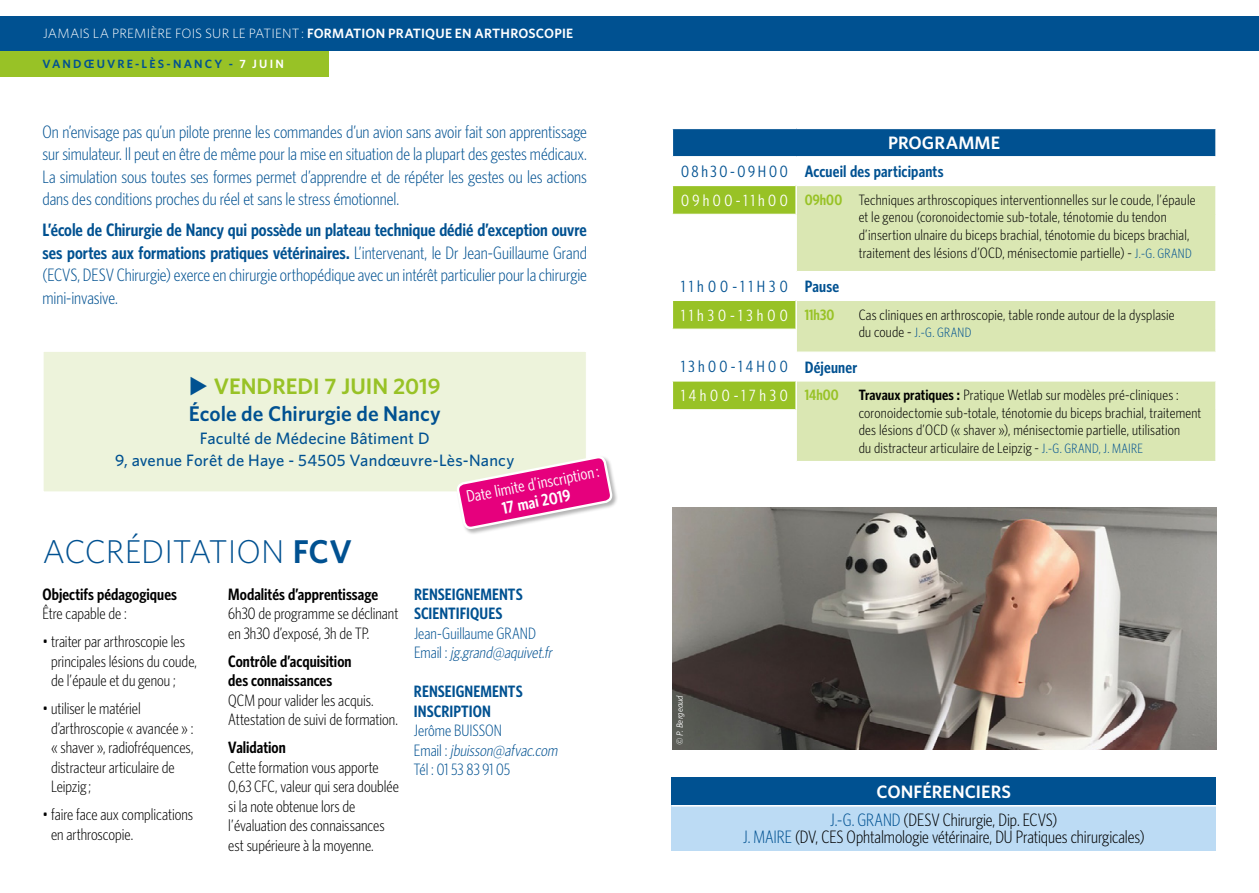
<style>
.page{position:relative;width:1259px;height:893px;background:#fff}
.page>*{position:absolute;margin:0;border:0;box-sizing:border-box;transform-origin:0 0}
.t1{font:300 33px "Whitney";letter-spacing:-.005em;color:#005191}
.t2{font:600 22.5px "Whitney";color:#98c226}
.t3{font:600 21.3px "Whitney";color:#005191}
.t4{font:300 18px/22.5px "Whitney Condensed";letter-spacing:-.005em;color:#005191;text-align:justify}
.t5{font:300 18px/17.2px "Whitney Condensed";letter-spacing:-.005em;color:#000;text-align:center}
.t6{font:600 18px "Whitney";letter-spacing:.005em;color:#fff}
.t7{font:16.8px "Whitney Condensed";color:#fff}
.t8{font:600 16.8px "Whitney Condensed";color:#fff}
.t9{font:300 16.5px/19.5px "Whitney Condensed";color:#000}
.t10{font:300 16.5px/19.5px "Whitney Condensed";color:#005191}
.t11{font:600 16.5px/19.5px "Whitney Condensed";color:#000}
.t12{font:600 16.5px/19.5px "Whitney Condensed";letter-spacing:.005em;color:#005191}
.t13{font:500 16.5px/22.5px "Whitney";letter-spacing:.015em;color:#005191;text-align:center}
.t14{font:16.35px/28.8px "Whitney Condensed";letter-spacing:.21em;color:#005191}
.t15{font:16.35px/28.8px "Whitney Condensed";letter-spacing:.23em;color:#005191}
.t16{font:300 15px/17.5px "Whitney Condensed";letter-spacing:.015em;color:#000}
.t17{font:300 13.5px "Whitney";letter-spacing:.01em;color:#fff}
.t18{font:300 13.5px "Whitney Condensed";letter-spacing:.02em;color:#005191}
.t19{font:600 12px "Whitney";letter-spacing:.18em;color:#005191}
.t20{font:italic 9px "Whitney";color:#fff}
.s1{font-weight:600}
.s2{color:#fff}
.s3{color:#005191}
.s4{font-style:italic}
.s5{font-weight:400;font-size:16.35px}
.s6{font-weight:400;font-size:16.35px;color:#fff}
.s7{font-weight:600;color:#98c226}
.s8{font-size:13.5px;color:#005191}
.s9{font-weight:600;font-size:16.5px}
.s10{font-weight:600;font-size:15px;color:#98c226}
.s11{font-size:15px;color:#000}
</style>
<div class="page">
<div style="left:0;top:17px;width:328px;height:60px;background:#98c226"></div>
<div style="left:0;top:17px;width:1259px;height:34px;background:#005191"></div>
<div style="left:672px;top:129px;width:543px;height:28px;background:#005191"></div>
<svg style="left:797px;top:186px;width:418px;height:275px;fill:#dae7b3"></svg>
<hr style="left:796px;top:156px;width:420px;height:1px;background:#fff">
<svg style="left:1215px;top:129px;width:1px;height:85px"></svg>
<hr style="left:797px;top:185px;width:419px;height:1px;background:#fff">
<hr style="left:797px;top:271px;width:419px;height:1px;background:#fff">
<hr style="left:797px;top:300px;width:419px;height:1px;background:#fff">
<hr style="left:797px;top:352px;width:419px;height:1px;background:#fff">
<svg style="left:1215px;top:301px;width:1px;height:109px"></svg>
<hr style="left:797px;top:380px;width:419px;height:2px;background:#fff">
<svg style="left:672px;top:129px;width:124px;height:281px"></svg>
<hr style="left:672px;top:352px;width:123px;height:1px;background:#fff">
<hr style="left:795px;top:157px;width:2px;height:29px;background:#fff">
<hr style="left:795px;top:186px;width:2px;height:28px;background:#fff">
<hr style="left:795px;top:214px;width:2px;height:58px;background:#fff">
<hr style="left:795px;top:272px;width:2px;height:28px;background:#fff">
<hr style="left:795px;top:300px;width:2px;height:29px;background:#fff">
<hr style="left:795px;top:329px;width:2px;height:23px;background:#fff">
<hr style="left:795px;top:352px;width:2px;height:29px;background:#fff">
<hr style="left:795px;top:381px;width:2px;height:29px;background:#fff">
<div style="left:43px;top:351px;width:543px;height:141px;background:#edf3db"></div>
<div style="left:43px;top:351px;width:544px;height:141px;border:1px solid #fff"></div>
<div style="left:671px;top:778px;width:545px;height:28px;background:#005191"></div>
<div style="left:671px;top:806px;width:545px;height:45px;background:#bcdbf4"></div>
<hr style="left:671px;top:805px;width:545px;height:1px;background:#fff">
<img style="left:672px;top:508px;width:544px;height:241px">
<div style="left:456px;top:455px;width:162px;height:79px;background:#000;opacity:.3"></div>
<svg style="left:457px;top:456px;width:155px;height:78px"></svg>
<p class="t17" style="left:43px;top:26px;width:531px">JAMAIS LA PREMIÈRE FOIS SUR LE PATIENT: <span class="s1">FORMATION PRATIQUE EN ARTHROSCOPIE</span></p>
<p class="t19" style="left:43px;top:57px;width:243px">VANDŒUVRE-LÈS-NANCY - <span class="s2">7 JUIN</span></p>
<p class="t4" style="left:43px;top:120px;width:546px">On n’envisage pas qu’un pilote prenne les commandes d’un avion sans avoir fait son apprentissage sur simulateur. Il peut en être de même pour la mise en situation de la plupart des gestes médicaux.<br>La simulation sous toutes ses formes permet d’apprendre et de répéter les gestes ou les actions dans des conditions proches du réel et sans le stress émotionnel.</p>
<p class="t4" style="left:43px;top:219px;width:546px"><span class="s1">L’école de Chirurgie de Nancy qui possède un plateau technique dédié d’exception ouvre ses portes aux formations pratiques vétérinaires.</span> L’intervenant, le Dr Jean-Guillaume Grand (ECVS, DESV Chirurgie) exerce en chirurgie orthopédique avec un intérêt particulier pour la chirurgie mini-invasive.</p>
<p class="t2" style="left:189px;top:373px;width:253px"><span class="s3">◆</span> VENDREDI 7 JUIN 2019</p>
<p class="t3" style="left:189px;top:401px;width:253px">École de Chirurgie de Nancy</p>
<p class="t13" style="left:115px;top:426px;width:401px">Faculté de Médecine Bâtiment D<br>9, avenue Forêt de Haye - 54505 Vandœuvre-Lès-Nancy</p>
<p class="t7" style="left:465px;top:487px;width:136px;rotate:-11deg">Date limite d’inscription:</p>
<p class="t8" style="left:500px;top:499px;width:71px;rotate:-11deg">17 mai 2019</p>
<h1 class="t1" style="left:43px;top:533px;width:311px">ACCRÉDITATION <span class="s1">FCV</span></h1>
<p class="t11" style="left:43px;top:584px;width:136px">Objectifs pédagogiques</p>
<p class="t9" style="left:43px;top:604px;width:86px">Être capable de :</p>
<p class="t9" style="left:51px;top:632px;width:148px;text-indent:-8px">• traiter par arthroscopie les principales lésions du coude, de l’épaule et du genou ;</p>
<p class="t9" style="left:51px;top:699px;width:144px;text-indent:-8px">• utiliser le matériel d’arthroscopie « avancée » : « shaver », radiofréquences, distracteur articulaire de<br>Leipzig;</p>
<p class="t9" style="left:51px;top:805px;width:144px;text-indent:-8px">• faire face aux complications en arthroscopie.</p>
<p class="t11" style="left:228px;top:584px;width:151px">Modalités d’apprentissage</p>
<p class="t9" style="left:228px;top:604px;width:172px">6h30 de programme se déclinant en 3h30 d’exposé, 3h de TP.</p>
<p class="t11" style="left:228px;top:651px;width:125px">Contrôle d’acquisition des connaissances</p>
<p class="t9" style="left:228px;top:690px;width:171px">QCM pour valider les acquis.<br>Attestation de suivi de formation.</p>
<p class="t11" style="left:228px;top:738px;width:59px">Validation</p>
<p class="t9" style="left:228px;top:757px;width:172px">Cette formation vous apporte<br>0,63 CFC, valeur qui sera doublée si la note obtenue lors de l’évaluation des connaissances est supérieure à la moyenne.</p>
<p class="t12" style="left:414px;top:584px;width:110px">RENSEIGNEMENTS<br>SCIENTIFIQUES</p>
<p class="t10" style="left:414px;top:623px;width:143px">Jean-Guillaume GRAND<br>E m a i l : <span class="s4">jg.grand@aquivet.fr</span></p>
<p class="t12" style="left:414px;top:682px;width:110px">RENSEIGNEMENTS<br>INSCRIPTION</p>
<p class="t10" style="left:414px;top:721px;width:148px">Jerôme BUISSON<br>E m a i l : <span class="s4">jbuisson@afvac.com<br></span>Tél : 01 53 83 91 05</p>
<p class="t6" style="left:888px;top:132px;width:113px">PROGRAMME</p>
<p class="t12" style="left:681px;top:161px;width:264px"><span class="s5">08h30-09H00</span> Accueil des participants</p>
<p class="t16" style="left:858px;top:191px;width:338px;text-indent:-178px"><span class="s6">0 9 h 0 0 -1 1 h 0 0</span> <span class="s7">09h00</span> Techniques arthroscopiques interventionnelles sur le coude, l’épaule et le genou (coronoidectomie sub-totale, ténotomie du tendon d’insertion ulnaire du biceps brachial, ténotomie du biceps brachial, traitement des lésions d’OCD, ménisectomie partielle) - <span class="s8">J.-G. GRAND</span></p>
<p class="t15" style="left:681px;top:272px;width:160px">11h00-11H30 <span class="s9">Pause<br></span><span class="s2">11h30-13h00</span> <span class="s10">11h30</span></p>
<p class="t16" style="left:858px;top:306px;width:317px">Cas cliniques en arthroscopie, table ronde autour de la dysplasie</p>
<p class="t18" style="left:858px;top:325px;width:114px"><span class="s11">du coude -</span> J.-G. GRAND</p>
<p class="t14" style="left:681px;top:352px;width:178px">13h00-14H00 <span class="s9">Déjeuner<br></span><span class="s2">14h00-17h30</span> <span class="s10">14h00</span></p>
<p class="t16" style="left:858px;top:386px;width:344px"><span class="s1">Travaux pratiques :</span> Pratique Wetlab sur modèles pré-cliniques : coronoidectomie sub-totale, ténotomie du biceps brachial, traitement des lésions d’OCD (« shaver »), ménisectomie partielle, utilisation<br>du distracteur articulaire de Leipzig - <span class="s8">J.-G. GRAND, J. MAIRE</span></p>
<p class="t20" style="left:674px;top:745px;width:51px;rotate:-90deg">© P. Bergeaud</p>
<p class="t6" style="left:876px;top:781px;width:136px">CONFÉRENCIERS</p>
<p class="t5" style="left:743px;top:811px;width:403px"><span class="s3">J.-G. GRAND</span> (DESV Chirurgie, Dip. ECVS)<br><span class="s3">J. MAIRE</span> (DV, CES Ophtalmologie vétérinaire, DU Pratiques chirurgicales)</p>
</div>
